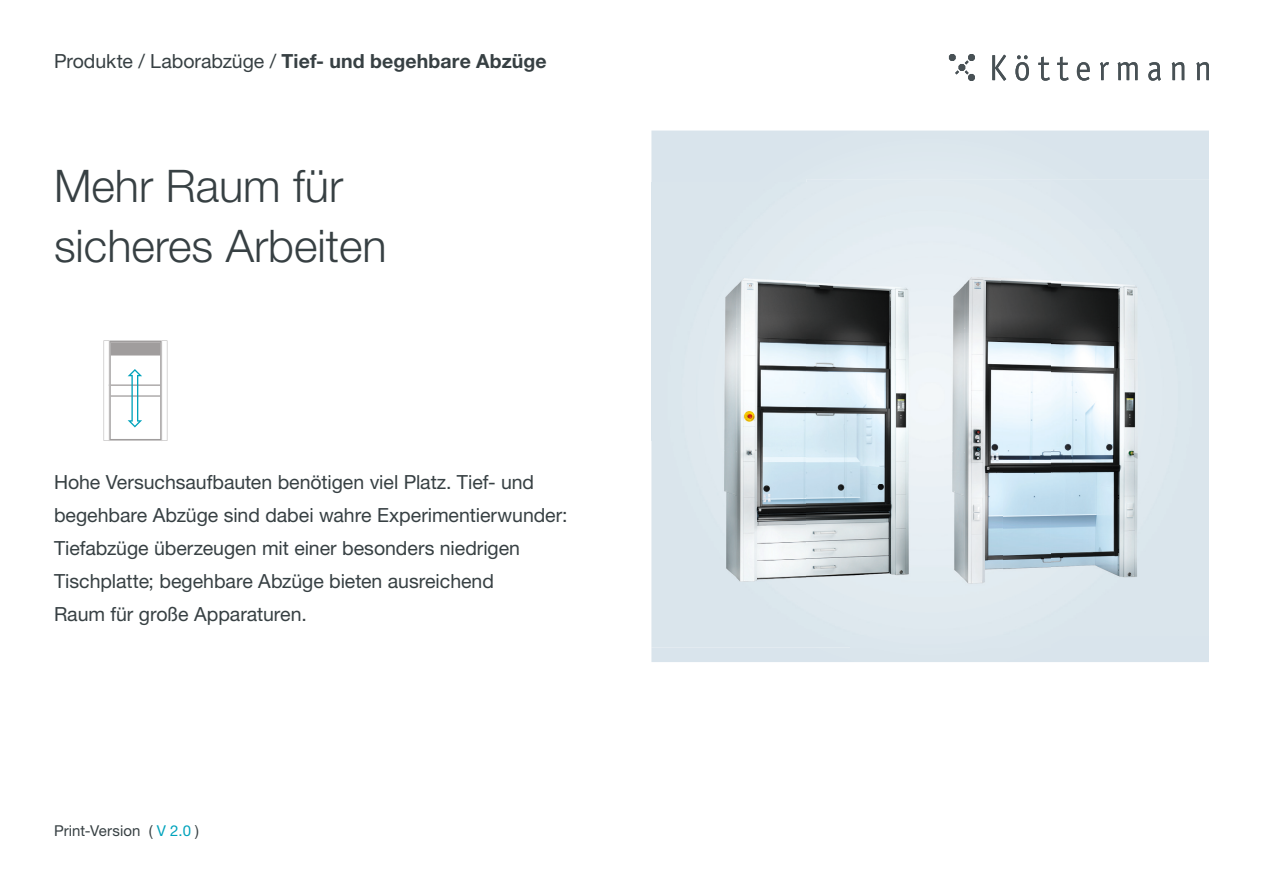
<style>
.page{position:relative;width:1263px;height:893px;background:#fff}
.page>*{position:absolute;margin:0;border:0;box-sizing:border-box;transform-origin:0 0}
.t1{font:300 45px/60px "Helvetica Neue LT Std";color:#374043}
.t2{font:19.5px/33px "Helvetica Neue LT Std";letter-spacing:-.005em;color:#374043}
.t3{font:700 19.5px "Helvetica Neue LT Std";letter-spacing:.005em;color:#374043}
.t4{font:15px "Helvetica Neue LT Std";letter-spacing:.005em;color:#374043}
.s1{font-weight:400}
.s2{color:#00a3bc}
</style>
<div class="page">
<svg style="left:992px;top:55px;width:14px;height:26px"></svg>
<svg style="left:1015px;top:55px;width:14px;height:26px"></svg>
<svg style="left:1038px;top:57px;width:12px;height:24px"></svg>
<svg style="left:1057px;top:57px;width:11px;height:24px"></svg>
<svg style="left:1077px;top:62px;width:13px;height:19px"></svg>
<svg style="left:1100px;top:62px;width:9px;height:18px"></svg>
<svg style="left:1118px;top:62px;width:19px;height:18px"></svg>
<svg style="left:1148px;top:62px;width:13px;height:19px"></svg>
<svg style="left:1172px;top:62px;width:12px;height:18px"></svg>
<svg style="left:1196px;top:62px;width:13px;height:18px"></svg>
<svg style="left:949px;top:54px;width:26px;height:27px"></svg>
<div style="left:651px;top:131px;width:558px;height:531px;background:#d9e4ec"></div>
<img style="left:651px;top:182px;width:155px;height:258px">
<img style="left:651px;top:440px;width:200px;height:208px">
<div style="left:851px;top:636px;width:199px;height:12px;background:#dbe6ed"></div>
<div style="left:806px;top:179px;width:403px;height:51px;background:#dae5ec"></div>
<img style="left:1050px;top:230px;width:159px;height:406px">
<img style="left:806px;top:182px;width:244px;height:454px">
<svg style="left:103px;top:340px;width:64px;height:101px"></svg>
<p class="t3" style="left:54px;top:49px;width:494px"><span class="s1">Produkte / Laborabzüge /</span> Tief- und begehbare Abzüge</p>
<h1 class="t1" style="left:54px;top:155px;width:334px">Mehr Raum für sicheres Arbeiten</h1>
<p class="t2" style="left:54px;top:465px;width:515px">Hohe Versuchsaufbauten benötigen viel Platz. Tief- und begehbare Abzüge sind dabei wahre Experimentierwunder:<br>Tiefabzüge überzeugen mit einer besonders niedrigen Tischplatte; begehbare Abzüge bieten ausreichend<br>Raum für große Apparaturen.</p>
<p class="t4" style="left:54px;top:822px;width:147px">Print-Version ( <span class="s2">V 2.0</span> )</p>
</div>
